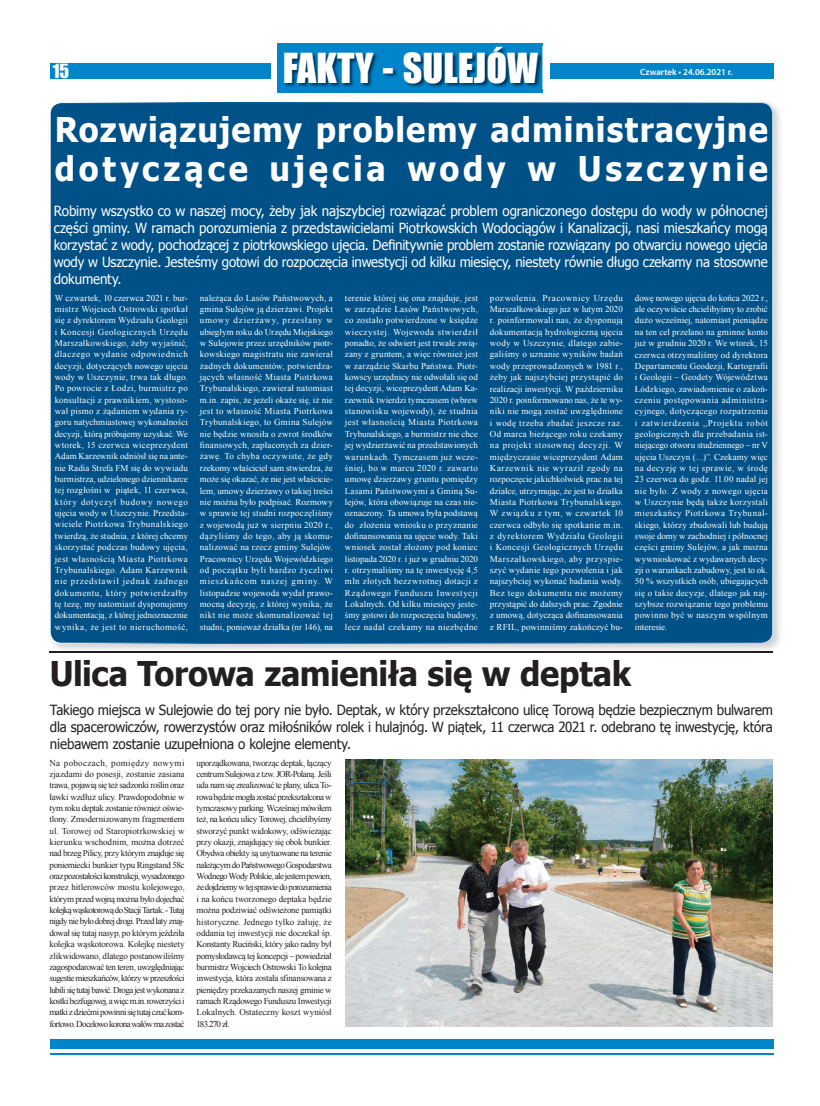
<style>
.page{position:relative;width:820px;height:1106px;background:#fff}
.page>*{position:absolute;margin:0;border:0;box-sizing:border-box;transform-origin:0 0}
.t1{font:38px "Impact";color:#fff}
.t2{font:700 34px/39.7px "Tahoma";letter-spacing:.045em;color:#fff;scale:.95 1}
.t3{font:700 34px "Tahoma";letter-spacing:-.01em;color:#231f20;scale:.95 1}
.t4{font:18px "Impact";color:#fff}
.t5{font:14px/17px "Tahoma";letter-spacing:-.015em;color:#fff;text-align:justify;scale:.95 1}
.t6{font:14px/17px "Tahoma";letter-spacing:-.01em;color:#231f20;text-align:justify;scale:.95 1}
.t7{font:9px/11.3px "Times New Roman";letter-spacing:.015em;color:#fff;text-align:justify}
.t8{font:9px/11.3px "Times New Roman";letter-spacing:-.06em;color:#231f20;text-align:justify}
.t9{font:600 9px "Myriad Pro";color:#fff}
</style>
<div class="page">
<img style="left:49px;top:104px;width:731px;height:549px">
<div style="left:50px;top:102px;width:722px;height:541px;background:#005187"></div>
<div style="left:50px;top:63px;width:723px;height:16px;background:#0085cb"></div>
<hr style="left:50px;top:1052px;width:723px;height:2px;background:#0085cb">
<div style="left:50px;top:1038px;width:723px;height:10px;background:#0085cb"></div>
<div style="left:270px;top:50px;width:279px;height:50px;background:#fff"></div>
<div style="left:277px;top:43px;width:265px;height:50px;background:#0085cb"></div>
<img style="left:542px;top:50px;width:1px;height:38px">
<img style="left:284px;top:47px;width:258px;height:41px">
<hr style="left:50px;top:651px;width:722px;height:1px;background:#231f20">
<img style="left:345px;top:760px;width:427px;height:266px">
<h1 class="t1" style="left:283px;top:39px;width:256px">FAKTY - SULEJÓW</h1>
<h2 class="t2" style="left:55px;top:107px;width:751px">Rozwiązujemy problemy administracyjne dotyczące ujęcia wody w Uszczynie</h2>
<h3 class="t4" style="left:53px;top:57px;width:18px">15</h3>
<p class="t9" style="left:640px;top:66px;width:94px">Czwartek • 24.06.2021 r.</p>
<p class="t5" style="left:54px;top:201px;width:752px">Robimy wszystko co w naszej mocy, żeby jak najszybciej rozwiązać problem ograniczonego dostępu do wody w północnej części gminy. W ramach porozumienia z przedstawicielami Piotrkowskich Wodociągów i Kanalizacji, nasi mieszkańcy mogą korzystać z wody, pochodzącej z piotrkowskiego ujęcia. Definitywnie problem zostanie rozwiązany po otwarciu nowego ujęcia wody w Uszczynie. Jesteśmy gotowi do rozpoczęcia inwestycji od kilku miesięcy, niestety równie długo czekamy na stosowne dokumenty.</p>
<p class="t7" style="left:55px;top:292px;width:134px">W czwartek, 10 czerwca 2021 r. bur&shy;mistrz Wojciech Ostrowski spotkał się z dyrektorem Wydziału Geologii i Koncesji Geologicznych Urzędu Marszałkowskiego, żeby wyjaśnić, dlaczego wydanie odpowiednich decyzji, dotyczących nowego ujęcia wody w Uszczynie, trwa tak długo.<br>Po powrocie z Łodzi, burmistrz po konsultacji z prawnikiem, wystoso&shy;wał pismo z żądaniem wydania ry&shy;goru natychmiastowej wykonalności decyzji, którą próbujemy uzyskać. We wtorek, 15 czerwca wiceprezydent Adam Karzewnik odniósł się na ante&shy;nie Radia Strefa FM się do wywiadu burmistrza, udzielonego dziennikarce tej rozgłośni w piątek, 11 czerwca, który dotyczył budowy nowego ujęcia wody w Uszczynie. Przedsta&shy;wiciele Piotrkowa Trybunalskiego twierdzą, że studnia, z której chcemy skorzystać podczas budowy ujęcia, jest własnością Miasta Piotrkowa Trybunalskiego. Adam Karzewnik nie przedstawił jednak żadnego dokumentu, który potwierdzałby tę tezę, my natomiast dysponujemy dokumentacją, z której jednoznacznie wynika, że jest to nieruchomość,</p>
<p class="t7" style="left:200px;top:292px;width:134px">należąca do Lasów Państwowych, a gmina Sulejów ją dzierżawi. Projekt umowy dzierżawy, przesłany w ubiegłym roku do Urzędu Miejskiego w Sulejowie przez urzędników piotr&shy;kowskiego magistratu nie zawierał żadnych dokumentów, potwierdza&shy;jących własność Miasta Piotrkowa Trybunalskiego, zawierał natomiast m.in. zapis, że jeżeli okaże się, iż nie jest to własność Miasta Piotrkowa Trybunalskiego, to Gmina Sulejów nie będzie wnosiła o zwrot środków finansowych, zapłaconych za dzier&shy;żawę. To chyba oczywiste, że gdy rzekomy właściciel sam stwierdza, że może się okazać, że nie jest właścicie&shy;lem, umowy dzierżawy o takiej treści nie można było podpisać. Rozmowy w sprawie tej studni rozpoczęliśmy z wojewodą już w sierpniu 2020 r., dążyliśmy do tego, aby ją skomu&shy;nalizować na rzecz gminy Sulejów.<br>Pracownicy Urzędu Wojewódzkiego od początku byli bardzo życzliwi mieszkańcom naszej gminy. W listopadzie wojewoda wydał prawo&shy;mocną decyzję, z której wynika, że nikt nie może skomunalizować tej studni, ponieważ działka (nr 146), na</p>
<p class="t7" style="left:345px;top:292px;width:134px">terenie której się ona znajduje, jest w zarządzie Lasów Państwowych, co zostało potwierdzone w księdze wieczystej. Wojewoda stwierdził ponadto, że odwiert jest trwale zwią&shy;zany z gruntem, a więc również jest w zarządzie Skarbu Państwa. Piotr&shy;kowscy urzędnicy nie odwołali się od tej decyzji, wiceprezydent Adam Ka&shy;rzewnik twierdzi tymczasem (wbrew stanowisku wojewody), że studnia jest własnością Miasta Piotrkowa Trybunalskiego, a burmistrz nie chce jej wydzierżawić na przedstawionych warunkach. Tymczasem już wcze&shy;śniej, bo w marcu 2020 r. zawarto umowę dzierżawy gruntu pomiędzy Lasami Państwowymi a Gminą Su&shy;lejów, która obowiązuje na czas nie&shy;oznaczony. Ta umowa była podstawą do złożenia wniosku o przyznanie dofinansowania na ujęcie wody. Taki wniosek został złożony pod koniec listopada 2020 r. i już w grudniu 2020 r. otrzymaliśmy na tę inwestycję 4,5 mln złotych bezzwrotnej dotacji z Rządowego Funduszu Inwestycji Lokalnych. Od kilku miesięcy jeste&shy;śmy gotowi do rozpoczęcia budowy, lecz nadal czekamy na niezbędne</p>
<p class="t7" style="left:489px;top:292px;width:134px">pozwolenia. Pracownicy Urzędu Marszałkowskiego już w lutym 2020 r. poinformowali nas, że dysponują dokumentacją hydrologiczną ujęcia wody w Uszczynie, dlatego zabie&shy;galiśmy o uznanie wyników badań wody przeprowadzonych w 1981 r., żeby jak najszybciej przystąpić do realizacji inwestycji. W październiku 2020 r. poinformowano nas, że te wy&shy;niki nie mogą zostać uwzględnione i wodę trzeba zbadać jeszcze raz.<br>Od marca bieżącego roku czekamy na projekt stosownej decyzji. W międzyczasie wiceprezydent Adam Karzewnik nie wyraził zgody na rozpoczęcie jakichkolwiek prac na tej działce, utrzymując, że jest to działka Miasta Piotrkowa Trybunalskiego.<br>W związku z tym, w czwartek 10 czerwca odbyło się spotkanie m.in. z dyrektorem Wydziału Geologii i Koncesji Geologicznych Urzędu Marszałkowskiego, aby przyspie&shy;szyć wydanie tego pozwolenia i jak najszybciej wykonać badania wody.<br>Bez tego dokumentu nie możemy przystąpić do dalszych prac. Zgodnie z umową, dotycząca dofinansowania z RFIL, powinniśmy zakończyć bu-</p>
<p class="t7" style="left:634px;top:292px;width:134px">dowę nowego ujęcia do końca 2022 r., ale oczywiście chcielibyśmy to zrobić dużo wcześniej, natomiast pieniądze na ten cel przelano na gminne konto już w grudniu 2020 r. We wtorek, 15 czerwca otrzymaliśmy od dyrektora Departamentu Geodezji, Kartografii i Geologii – Geodety Wójewództwa Łódzkiego, zawiadomienie o zakoń&shy;czeniu postępowania administra&shy;cyjnego, dotyczącego rozpatrzenia i zatwierdzenia „Projektu robót geologicznych dla przebadania ist&shy;niejącego otworu studziennego – nr V ujęcia Uszczyn (…)”. Czekamy więc na decyzję w tej sprawie, w środę 23 czerwca do godz. 11.00 nadal jej nie było. Z wody z nowego ujęcia w Uszczynie będą także korzystali mieszkańcy Piotrkowa Trybunal&shy;skiego, którzy zbudowali lub budują swoje domy w zachodniej i północnej części gminy Sulejów, a jak można wywnioskować z wydawanych decy&shy;zji o warunkach zabudowy, jest to ok.<br>50 % wszystkich osób, ubiegających się o takie decyzje, dlatego jak naj&shy;szybsze rozwiązanie tego problemu powinno być w naszym wspólnym interesie.</p>
<h2 class="t3" style="left:50px;top:650px;width:613px">Ulica Torowa zamieniła się w deptak</h2>
<p class="t6" style="left:50px;top:700px;width:762px">Takiego miejsca w Sulejowie do tej pory nie było. Deptak, w który przekształcono ulicę Torową będzie bezpiecznym bulwarem dla spacerowiczów, rowerzystów oraz miłośników rolek i hulajnóg. W piątek, 11 czerwca 2021 r. odebrano tę inwestycję, która niebawem zostanie uzupełniona o kolejne elementy.</p>
<p class="t8" style="left:49px;top:757px;width:136px">Na poboczach, pomiędzy nowymi zjazdami do posesji, zostanie zasiana trawa, pojawią się też sadzonki roślin oraz ławki wzdłuż ulicy. Prawdopodobnie w tym roku deptak zostanie również oświe&shy;tlony. Zmodernizowanym fragmentem ul. Torowej od Staropiotrkowskiej w kierunku wschodnim, można dotrzeć nad brzeg Pilicy, przy którym znajduje się poniemiecki bunkier typu Ringstand 58c oraz pozostałości konstrukcji, wysadzonego przez hitlerowców mostu kolejowego, którym przed wojną można było dojechać kolejką wąskotorową do Stacji Tartak. - Tutaj nigdy nie było dobrej drogi. Przed laty znaj&shy;dował się tutaj nasyp, po którym jeździła kolejka wąskotorowa. Kolejkę niestety zlikwidowano, dlatego postanowiliśmy zagospodarować ten teren, uwzględniając sugestie mieszkańców, którzy w przeszłości lubili się tutaj bawić. Droga jest wykonana z kostki bezfugowej, a więc m.in. rowerzyści i matki z dziećmi powinni się tutaj czuć kom&shy;fortowo. Docelowo korona wałów ma zostać</p>
<p class="t8" style="left:196px;top:757px;width:136px">uporządkowana, tworząc deptak, łączący centrum Sulejowa z tzw. JOR-Polaną. Jeśli uda nam się zrealizować te plany, ulica To&shy;rowa będzie mogła zostać przekształcona w tymczasowy parking. Wcześniej mówiłem też, na końcu ulicy Torowej, chcielibyśmy stworzyć punkt widokowy, odświeżając przy okazji, znajdujący się obok bunkier.<br>Obydwa obiekty są usytuowane na terenie należącym do Państwowego Gospodarstwa Wodnego Wody Polskie, ale jestem pewien, że dojdziemy w tej sprawie do porozumienia i na końcu tworzonego deptaka będzie można podziwiać odświeżone pamiątki historyczne. Jednego tylko żałuję, że oddania tej inwestycji nie doczekał śp.<br>Konstanty Ruciński, który jako radny był pomysłodawcą tej koncepcji – powiedział burmistrz Wojciech Ostrowski To kolejna inwestycja, która została sfinansowana z pieniędzy przekazanych naszej gminie w ramach Rządowego Funduszu Inwestycji Lokalnych. Ostateczny koszt wyniósł 183.270 zł.</p>
</div>
